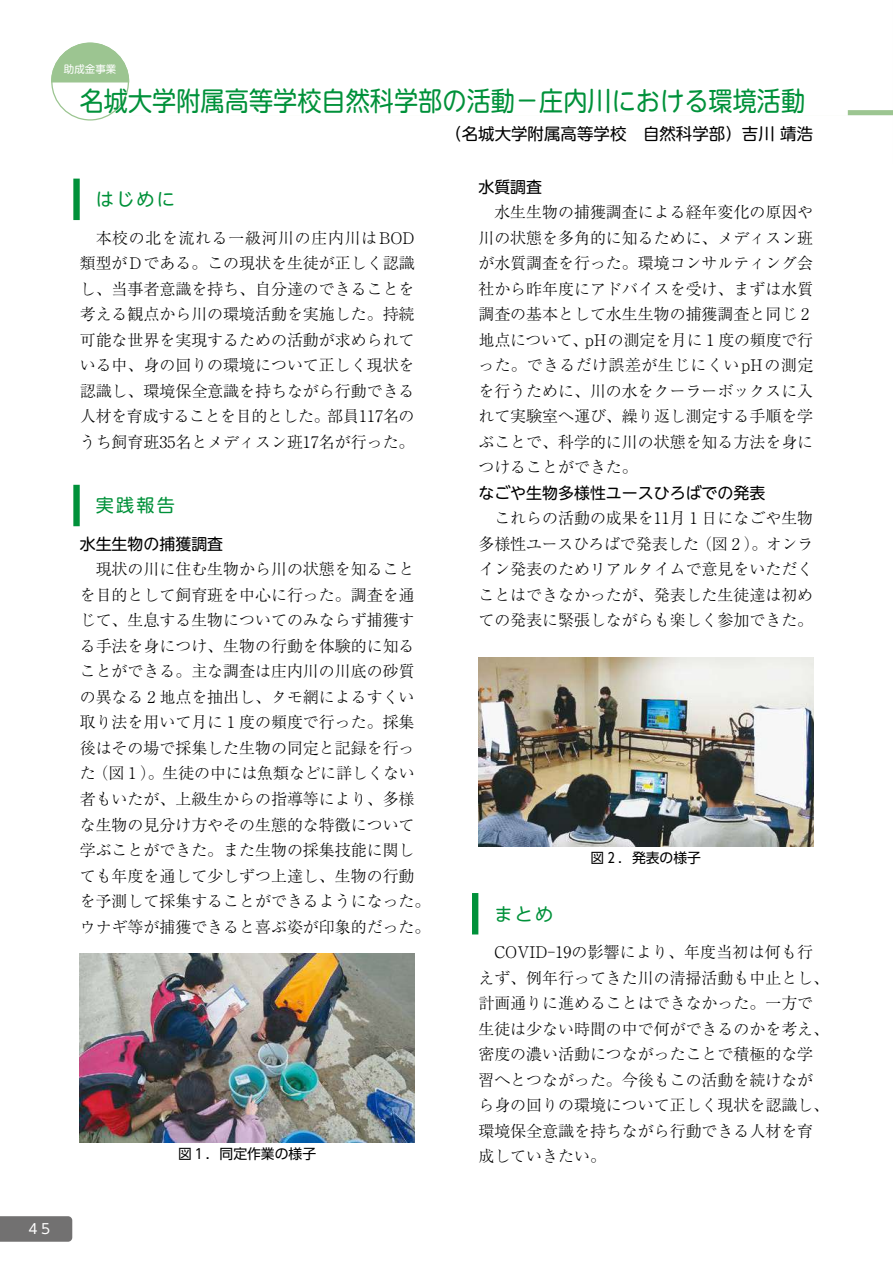
<style>
.page{position:relative;width:893px;height:1263px;background:#fff}
.page>*{position:absolute;margin:0;border:0;box-sizing:border-box;transform-origin:0 0}
.t1{font:26.55px "UD Shin M Go Pr 6";color:#00913a;scale:.91 1}
.t2{font:18px "UD Shin M Go Pr 6";letter-spacing:.125em;color:#00913a}
.t3{font:16.5px "UD Shin M Go Pr 6";color:#000}
.t4{font:300 15.9px/25.5px "Ryumin Pr 6";color:#000}
.t5{font:15.9px "UD Shin M Go Pr 6";color:#000}
.t6{font:13.8px "UD Shin Go Pr 6";color:#000}
.t7{font:13.8px "UD Shin Go Pr 6";color:#fff}
.t8{font:10.5px "UD Shin M Go Pr 6";color:#fff}
</style>
<div class="page">
<div style="left:123px;top:110px;width:770px;height:5px;background:#9cc591"></div>
<svg style="left:51px;top:42px;width:79px;height:41px"></svg>
<div style="left:73px;top:179px;width:7px;height:41px;background:#00913a"></div>
<div style="left:73px;top:485px;width:7px;height:41px;background:#00913a"></div>
<div style="left:472px;top:893px;width:6px;height:41px;background:#00913a"></div>
<div style="left:118px;top:109px;width:730px;height:7px;background:#fff"></div>
<img style="left:80px;top:954px;width:335px;height:189px">
<img style="left:478px;top:657px;width:335px;height:189px">
<svg style="left:0;top:1216px;width:72px;height:26px;background:#757474"></svg>
<p class="t8" style="left:64px;top:60px;width:54px">助成金事業</p>
<h1 class="t1" style="left:80px;top:78px;width:799px">名城大学附属高等学校自然科学部の活動－庄内川における環境活動</h1>
<p class="t2" style="left:96px;top:184px;width:81px">はじめに</p>
<p class="t4" style="left:80px;top:224px;width:336px;text-align:justify;text-indent:16px">本校の北を流れる一級河川の庄内川はBOD類型がDである。この現状を生徒が正しく認識し、当事者意識を持ち、自分達のできることを考える観点から川の環境活動を実施した。持続可能な世界を実現するための活動が求められている中、身の回りの環境について正しく現状を認識し、環境保全意識を持ちながら行動できる人材を育成することを目的とした。部員117名のうち飼育班35名とメディスン班17名が行った。</p>
<p class="t2" style="left:96px;top:491px;width:81px">実践報告</p>
<p class="t5" style="left:80px;top:531px;width:145px">水生生物の捕獲調査</p>
<p class="t4" style="left:80px;top:556px;width:352px;text-indent:16px">現状の川に住む生物から川の状態を知ることを目的として飼育班を中心に行った。調査を通じて、生息する生物についてのみならず捕獲する手法を身につけ、生物の行動を体験的に知ることができる。主な調査は庄内川の川底の砂質の異なる２地点を抽出し、タモ網によるすくい取り法を用いて月に１度の頻度で行った。採集後はその場で採集した生物の同定と記録を行った（図 1 ）。生徒の中には魚類などに詳しくない者もいたが、上級生からの指導等により、多様な生物の見分け方やその生態的な特徴について学ぶことができた。また生物の採集技能に関しても年度を通して少しずつ上達し、生物の行動を予測して採集することができるようになった。ウナギ等が捕獲できると喜ぶ姿が印象的だった。</p>
<p class="t6" style="left:178px;top:1143px;width:140px">図１．同定作業の様子</p>
<p class="t3" style="left:445px;top:120px;width:369px">（名城大学附属高等学校　自然科学部）吉川靖浩</p>
<p class="t5" style="left:478px;top:173px;width:65px">水質調査</p>
<p class="t4" style="left:478px;top:198px;width:336px;text-indent:16px">水生生物の捕獲調査による経年変化の原因や川の状態を多角的に知るために、メディスン班が水質調査を行った。環境コンサルティング会社から昨年度にアドバイスを受け、まずは水質調査の基本として水生生物の捕獲調査と同じ 2地点について、pHの測定を月に 1 度の頻度で行った。できるだけ誤差が生じにくいpHの測定を行うために、川の水をクーラーボックスに入れて実験室へ運び、繰り返し測定する手順を学ぶことで、科学的に川の状態を知る方法を身につけることができた。</p>
<p class="t5" style="left:478px;top:480px;width:289px">なごや生物多様性ユースひろばでの発表</p>
<p class="t4" style="left:478px;top:505px;width:336px;text-align:justify;text-indent:16px">これらの活動の成果を11月 1 日になごや生物多様性ユースひろばで発表した（図 2 ）。オンライン発表のためリアルタイムで意見をいただくことはできなかったが、発表した生徒達は初めての発表に緊張しながらも楽しく参加できた。</p>
<p class="t6" style="left:590px;top:846px;width:112px">図２．発表の様子</p>
<p class="t2" style="left:494px;top:899px;width:60px">まとめ</p>
<p class="t4" style="left:478px;top:938px;width:352px;text-indent:16px">COVID-19の影響により、年度当初は何も行えず、例年行ってきた川の清掃活動も中止とし、計画通りに進めることはできなかった。一方で生徒は少ない時間の中で何ができるのかを考え、密度の濃い活動につながったことで積極的な学習へとつながった。今後もこの活動を続けながら身の回りの環境について正しく現状を認識し、環境保全意識を持ちながら行動できる人材を育成していきたい。</p>
<p class="t7" style="left:28px;top:1218px;width:23px">45</p>
</div>
